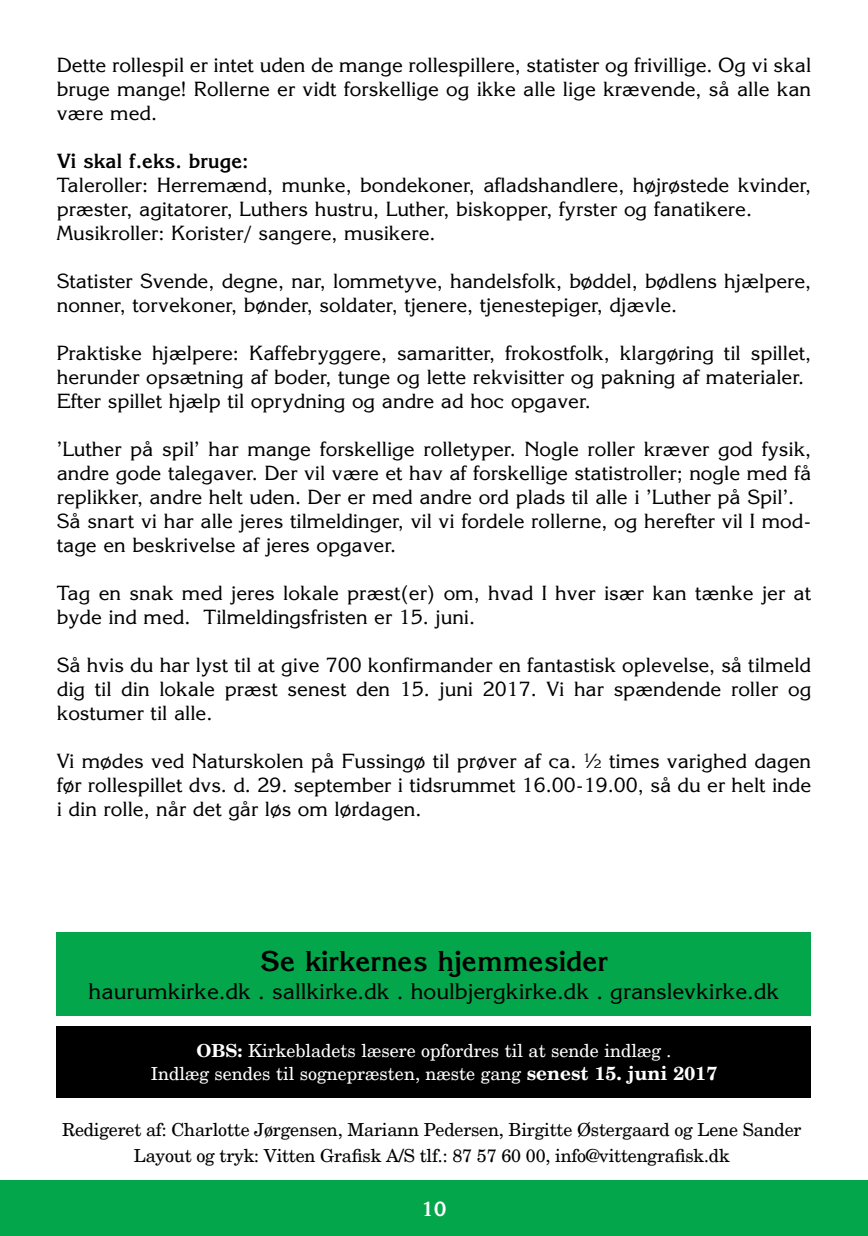
<style>
.page{position:relative;width:868px;height:1236px;background:#fff}
.page>*{position:absolute;margin:0;border:0;box-sizing:border-box;transform-origin:0 0}
.t1{font:700 28px "Korinna";color:#000}
.t2{font:22px "Korinna";color:#000}
.t3{font:20px/24px "Korinna";color:#000}
.t4{font:700 20px "Korinna";color:#000}
.t5{font:700 20px "Korinna";color:#fff}
.t6{font:18px/26px "New Century Schlbk";letter-spacing:-.01em;color:#000;text-align:center}
.t7{font:18px/22.8px "New Century Schlbk";color:#fff;text-align:center}
.s1{font-weight:700}
.s2{font-weight:700;font-size:19px}
</style>
<div class="page">
<div style="left:0;top:1180px;width:867px;height:56px;background:#04a64b"></div>
<div style="left:57px;top:1026px;width:754px;height:71px;background:#000"></div>
<div style="left:57px;top:932px;width:754px;height:83px;background:#04a64b"></div>
<p class="t3" style="left:57px;top:53px;width:755px;text-align:justify">Dette rollespil er intet uden de mange rollespillere, statister og frivillige. Og vi skal bruge mange! Rollerne er vidt forskellige og ikke alle lige krævende, så alle kan være med.</p>
<p class="t4" style="left:57px;top:149px;width:193px">Vi skal f.eks. bruge:</p>
<p class="t3" style="left:57px;top:173px;width:756px">Taleroller: Herremænd, munke, bondekoner, afladshandlere, højrøstede kvinder, præster, agitatorer, Luthers hustru, Luther, biskopper, fyrster og fanatikere.<br>Musikroller: Korister/ sangere, musikere.</p>
<p class="t3" style="left:57px;top:269px;width:756px">Statister Svende, degne, nar, lommetyve, handelsfolk, bøddel, bødlens hjælpere, nonner, torvekoner, bønder, soldater, tjenere, tjenestepiger, djævle.</p>
<p class="t3" style="left:57px;top:341px;width:756px">Praktiske hjælpere: Kaffebryggere, samaritter, frokostfolk, klargøring til spillet, herunder opsætning af boder, tunge og lette rekvisitter og pakning af materialer.<br>Efter spillet hjælp til oprydning og andre ad hoc opgaver.</p>
<p class="t3" style="left:57px;top:437px;width:756px">’Luther på spil’ har mange forskellige rolletyper. Nogle roller kræver god fysik, andre gode talegaver. Der vil være et hav af forskellige statistroller; nogle med få replikker, andre helt uden. Der er med andre ord plads til alle i ’Luther på Spil’.<br>Så snart vi har alle jeres tilmeldinger, vil vi fordele rollerne, og herefter vil I mod&shy;tage en beskrivelse af jeres opgaver.</p>
<p class="t3" style="left:57px;top:581px;width:755px">Tag en snak med jeres lokale præst(er) om, hvad I hver især kan tænke jer at byde ind med. Tilmeldingsfristen er 15. juni.</p>
<p class="t3" style="left:57px;top:653px;width:756px;text-align:justify">Så hvis du har lyst til at give 700 konfirmander en fantastisk oplevelse, så tilmeld dig til din lokale præst senest den 15. juni 2017. Vi har spændende roller og kostumer til alle.</p>
<p class="t3" style="left:57px;top:749px;width:756px;text-align:justify">Vi mødes ved Naturskolen på Fussingø til prøver af ca. ½ times varighed dagen før rollespillet dvs. d. 29. september i tidsrummet 16.00-19.00, så du er helt inde i din rolle, når det går løs om lørdagen.</p>
<h1 class="t1" style="left:260px;top:943px;width:350px">Se kirkernes hjemmesider</h1>
<p class="t2" style="left:89px;top:977px;width:692px">haurumkirke.dk . sallkirke.dk . houlbjergkirke.dk . granslevkirke.dk</p>
<p class="t7" style="left:151px;top:1039px;width:568px"><span class="s1">OBS:</span> Kirkebladets læsere opfordres til at sende indlæg .<br>Indlæg sendes til sognepræsten, næste gang <span class="s2">senest 15. juni 2017</span></p>
<p class="t6" style="left:62px;top:1117px;width:740px">Redigeret af: Charlotte Jørgensen, Mariann Pedersen, Birgitte Østergaard og Lene Sander<br>Layout og tryk: Vitten Grafisk A/S tlf.: 87 57 60 00, info@vittengrafisk.dk</p>
<p class="t5" style="left:421px;top:1196px;width:27px">10</p>
</div>
